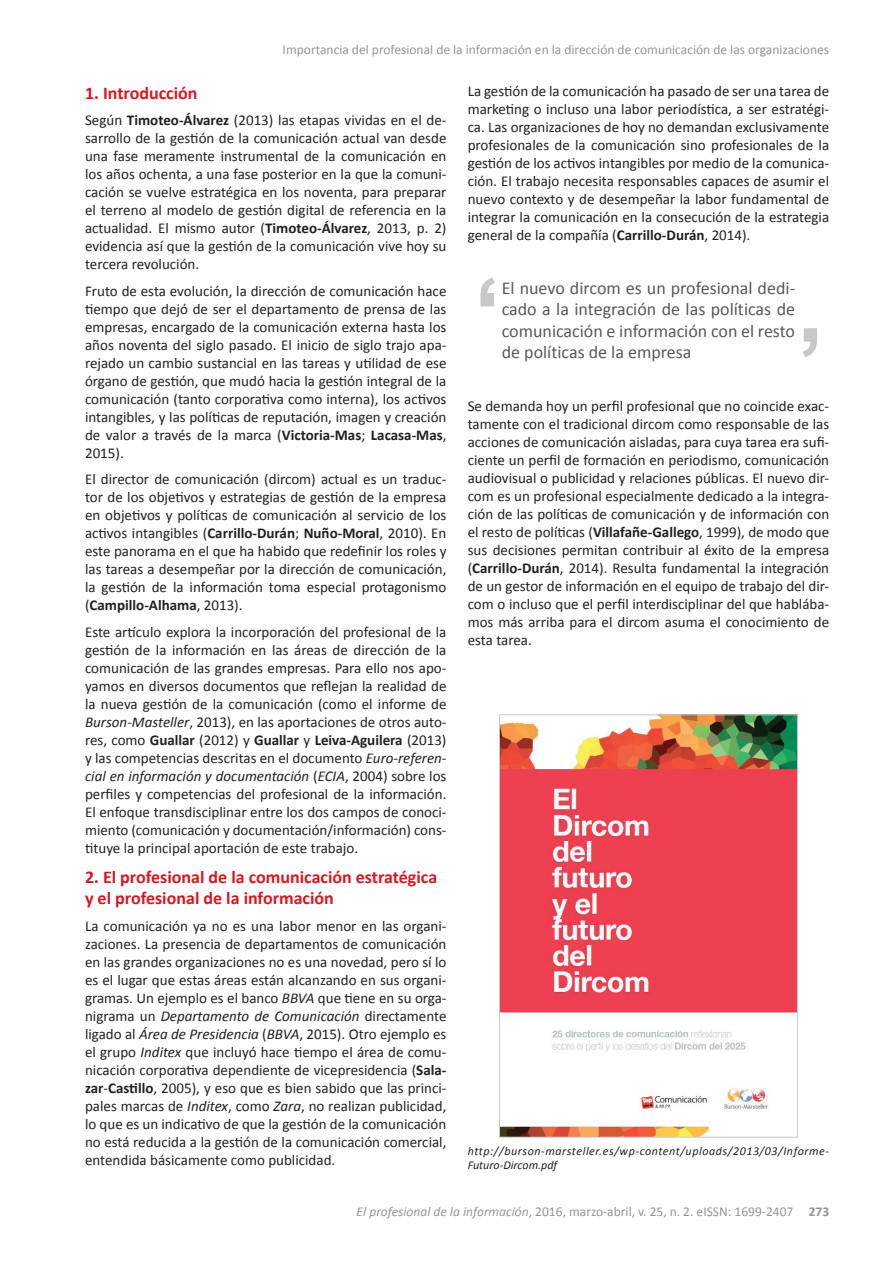
<style>
.page{position:relative;width:893px;height:1263px;background:#fff}
.page>*{position:absolute;margin:0;border:0;box-sizing:border-box;transform-origin:0 0}
.t1{font:18px/21.6px "Calibri";color:#57585a;text-align:justify}
.t2{font:700 18px/21.6px "Calibri";color:#d7171f}
.t3{font:15px/18px "Calibri";color:#231f20;text-align:justify}
.t4{font:13.5px "Calibri";color:#939598}
.t5{font:italic 12px/14.4px "Calibri";letter-spacing:.045em;color:#231f20}
.s1{font-weight:700}
.s2{font-style:italic}
</style>
<div class="page">
<img style="left:501px;top:716px;width:295px;height:419px">
<div style="left:499px;top:714px;width:299px;height:423px;border:1px solid #c7c8ca"></div>
<svg style="left:803px;top:328px;width:14px;height:29px"></svg>
<svg style="left:480px;top:277px;width:15px;height:29px"></svg>
<p class="t4" style="left:283px;top:41px;width:548px">Importancia del profesional de la información en la dirección de comunicación de las organizaciones</p>
<p class="t2" style="left:85px;top:82px;width:114px">1. Introducción</p>
<p class="t3" style="left:85px;top:111px;width:363px">Según <span class="s1">Timoteo-Álvarez</span> (2013) las etapas vividas en el de&shy;sarrollo de la gestión de la comunicación actual van desde una fase meramente instrumental de la comunicación en los años ochenta, a una fase posterior en la que la comuni&shy;cación se vuelve estratégica en los noventa, para preparar el terreno al modelo de gestión digital de referencia en la actualidad. El mismo autor (<span class="s1">Timoteo-Álvarez</span>, 2013, p. 2) evidencia así que la gestión de la comunicación vive hoy su tercera revolución.</p>
<p class="t3" style="left:85px;top:282px;width:363px">Fruto de esta evolución, la dirección de comunicación hace tiempo que dejó de ser el departamento de prensa de las empresas, encargado de la comunicación externa hasta los años noventa del siglo pasado. El inicio de siglo trajo apa&shy;rejado un cambio sustancial en las tareas y utilidad de ese órgano de gestión, que mudó hacia la gestión integral de la comunicación (tanto corporativa como interna), los activos intangibles, y las políticas de reputación, imagen y creación de valor a través de la marca (<span class="s1">Victoria-Mas</span>; <span class="s1">Lacasa-Mas</span>, 2015).</p>
<p class="t3" style="left:85px;top:470px;width:363px">El director de comunicación (dircom) actual es un traduc&shy;tor de los objetivos y estrategias de gestión de la empresa en objetivos y políticas de comunicación al servicio de los activos intangibles (<span class="s1">Carrillo-Durán</span>; <span class="s1">Nuño-Moral</span>, 2010). En este panorama en el que ha habido que redefinir los roles y las tareas a desempeñar por la dirección de comunicación, la gestión de la información toma especial protagonismo (<span class="s1">Campillo-Alhama</span>, 2013).</p>
<p class="t3" style="left:85px;top:623px;width:363px">Este artículo explora la incorporación del profesional de la gestión de la información en las áreas de dirección de la comunicación de las grandes empresas. Para ello nos apo&shy;yamos en diversos documentos que reflejan la realidad de la nueva gestión de la comunicación (como el informe de <span class="s2">Burson-Masteller</span>, 2013), en las aportaciones de otros auto&shy;res, como <span class="s1">Guallar</span> (2012) y <span class="s1">Guallar</span> y <span class="s1">Leiva-Aguilera</span> (2013) y las competencias descritas en el documento <span class="s2">Euro-referen&shy;cial en información y documentación</span> (<span class="s2">ECIA</span>, 2004) sobre los perfiles y competencias del profesional de la información.<br>El enfoque transdisciplinar entre los dos campos de conoci&shy;miento (comunicación y documentación/información) cons&shy;tituye la principal aportación de este trabajo.</p>
<p class="t2" style="left:85px;top:866px;width:354px">2. El profesional de la comunicación estratégica y el profesional de la información</p>
<p class="t3" style="left:85px;top:917px;width:363px">La comunicación ya no es una labor menor en las organi&shy;zaciones. La presencia de departamentos de comunicación en las grandes organizaciones no es una novedad, pero sí lo es el lugar que estas áreas están alcanzando en sus organi&shy;gramas. Un ejemplo es el banco <span class="s2">BBVA</span> que tiene en su orga&shy;nigrama un <span class="s2">Departamento de Comunicación</span> directamente ligado al <span class="s2">Área de Presidencia</span> (<span class="s2">BBVA</span>, 2015). Otro ejemplo es el grupo <span class="s2">Inditex</span> que incluyó hace tiempo el área de comu&shy;nicación corporativa dependiente de vicepresidencia (<span class="s1">Sala&shy;zar</span>-<span class="s1">Castillo</span>, 2005), y eso que es bien sabido que las princi&shy;pales marcas de <span class="s2">Inditex</span>, como <span class="s2">Zara</span>, no realizan publicidad, lo que es un indicativo de que la gestión de la comunicación no está reducida a la gestión de la comunicación comercial, entendida básicamente como publicidad.</p>
<p class="t3" style="left:468px;top:82px;width:363px">La gestión de la comunicación ha pasado de ser una tarea de marketing o incluso una labor periodística, a ser estratégi&shy;ca. Las organizaciones de hoy no demandan exclusivamente profesionales de la comunicación sino profesionales de la gestión de los activos intangibles por medio de la comunica&shy;ción. El trabajo necesita responsables capaces de asumir el nuevo contexto y de desempeñar la labor fundamental de integrar la comunicación en la consecución de la estrategia general de la compañía (<span class="s1">Carrillo-Durán</span>, 2014).</p>
<p class="t1" style="left:502px;top:277px;width:295px">El nuevo dircom es un profesional dedi&shy;cado a la integración de las políticas de comunicación e información con el resto de políticas de la empresa</p>
<p class="t3" style="left:468px;top:397px;width:363px">Se demanda hoy un perfil profesional que no coincide exac&shy;tamente con el tradicional dircom como responsable de las acciones de comunicación aisladas, para cuya tarea era sufi&shy;ciente un perfil de formación en periodismo, comunicación audiovisual o publicidad y relaciones públicas. El nuevo dir&shy;com es un profesional especialmente dedicado a la integra&shy;ción de las políticas de comunicación y de información con el resto de políticas (<span class="s1">Villafañe-Gallego</span>, 1999), de modo que sus decisiones permitan contribuir al éxito de la empresa (<span class="s1">Carrillo-Durán</span>, 2014). Resulta fundamental la integración de un gestor de información en el equipo de trabajo del dir&shy;com o incluso que el perfil interdisciplinar del que hablába&shy;mos más arriba para el dircom asuma el conocimiento de esta tarea.</p>
<p class="t5" style="left:468px;top:1143px;width:363px">http://burson-marsteller.es/wp-content/uploads/2013/03/Informe-<br>Futuro-Dircom.pdf</p>
<p class="t4" style="left:357px;top:1203px;width:474px"><span class="s2">El profesional de la información</span>, 2016, marzo-abril, v. 25, n. 2. eISSN: 1699-2407 <span class="s1">273</span></p>
</div>
